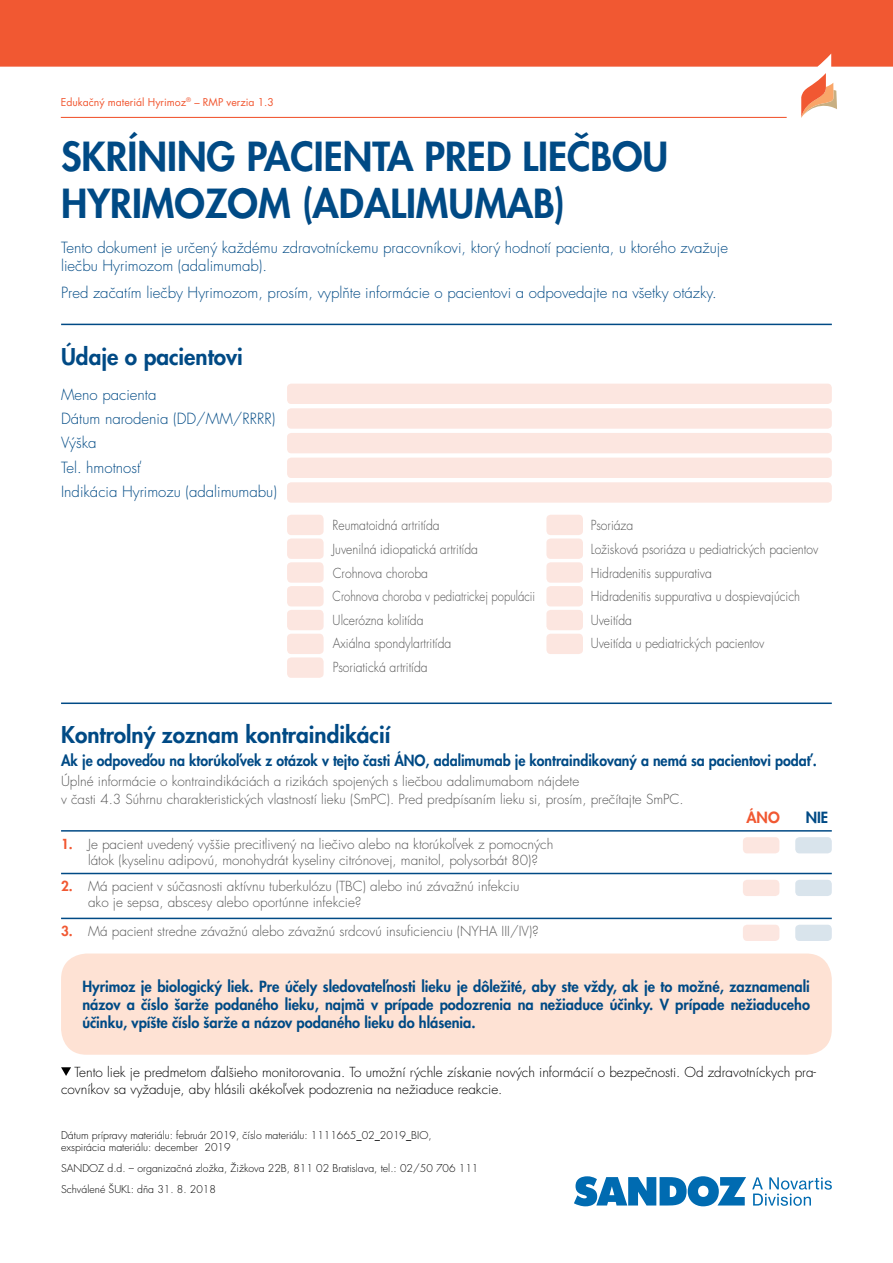
<style>
.page{position:relative;width:893px;height:1263px;background:#fff}
.page>*{position:absolute;margin:0;border:0;box-sizing:border-box;transform-origin:0 0}
.t1{font:39px/46.8px "Futura CE Heavy";color:#004a85}
.t2{font:22.5px "Futura CE Heavy";color:#004a85}
.t3{font:300 15px/24.3px "Futura CE";color:#004a85}
.t4{font:15px/18px "Futura CE Heavy";color:#004a85;text-align:justify}
.t5{font:15px "Futura CE Heavy";color:#004a85;scale:.94 1}
.t6{font:15px "Futura CE Heavy";color:#f15832}
.t7{font:300 13.5px/16.2px "Futura CE";color:#575757}
.t8{font:300 13.5px "Futura CE";color:#575757;scale:.9 1}
.t9{font:300 13.5px/16.2px "Futura CE";color:#000}
.t10{font:300 13.5px "Futura CE";color:#575757;scale:.84 1}
.t11{font:300 10.5px/12.6px "Futura CE";color:#000}
.t12{font:10.5px "Futura CE";color:#f15832}
.s1{font-family:"Futura CE Heavy";font-weight:400;color:#f15832}
</style>
<div class="page">
<hr style="left:61px;top:324px;width:771px;height:1px;background:#004a85">
<hr style="left:61px;top:702px;width:771px;height:2px;background:#004a85">
<hr style="left:61px;top:830px;width:771px;height:2px;background:#004a85">
<hr style="left:61px;top:873px;width:771px;height:1px;background:#004a85">
<hr style="left:61px;top:918px;width:771px;height:1px;background:#004a85">
<div style="left:287px;top:384px;width:545px;height:20px;background:#fce6e0;border-radius:4px"></div>
<div style="left:287px;top:408px;width:545px;height:21px;background:#fce6e0;border-radius:4px"></div>
<div style="left:287px;top:433px;width:545px;height:20px;background:#fce6e0;border-radius:4px"></div>
<div style="left:287px;top:458px;width:545px;height:20px;background:#fce6e0;border-radius:4px"></div>
<div style="left:287px;top:482px;width:545px;height:21px;background:#fce6e0;border-radius:4px"></div>
<div style="left:287px;top:515px;width:37px;height:20px;background:#fce6e0;border-radius:4px"></div>
<div style="left:546px;top:515px;width:37px;height:20px;background:#fce6e0;border-radius:4px"></div>
<div style="left:287px;top:538px;width:37px;height:21px;background:#fce6e0;border-radius:4px"></div>
<div style="left:546px;top:538px;width:37px;height:21px;background:#fce6e0;border-radius:4px"></div>
<div style="left:287px;top:562px;width:37px;height:21px;background:#fce6e0;border-radius:4px"></div>
<div style="left:546px;top:562px;width:37px;height:21px;background:#fce6e0;border-radius:4px"></div>
<div style="left:287px;top:586px;width:37px;height:20px;background:#fce6e0;border-radius:4px"></div>
<div style="left:287px;top:610px;width:37px;height:20px;background:#fce6e0;border-radius:4px"></div>
<div style="left:287px;top:634px;width:37px;height:20px;background:#fce6e0;border-radius:4px"></div>
<div style="left:287px;top:657px;width:37px;height:21px;background:#fce6e0;border-radius:4px"></div>
<div style="left:546px;top:586px;width:37px;height:20px;background:#fce6e0;border-radius:4px"></div>
<div style="left:546px;top:610px;width:37px;height:20px;background:#fce6e0;border-radius:4px"></div>
<div style="left:546px;top:634px;width:37px;height:20px;background:#fce6e0;border-radius:4px"></div>
<div style="left:743px;top:880px;width:36px;height:16px;background:#fce6e0;border-radius:4px"></div>
<div style="left:743px;top:925px;width:36px;height:16px;background:#fce6e0;border-radius:4px"></div>
<div style="left:743px;top:837px;width:36px;height:16px;background:#fce6e0;border-radius:4px"></div>
<div style="left:795px;top:880px;width:37px;height:16px;background:#d9e4ec;border-radius:4px"></div>
<div style="left:795px;top:925px;width:37px;height:16px;background:#d9e4ec;border-radius:4px"></div>
<div style="left:795px;top:837px;width:37px;height:16px;background:#d9e4ec;border-radius:4px"></div>
<div style="left:61px;top:953px;width:771px;height:102px;background:#fee2d4;border-radius:26px"></div>
<svg style="left:61px;top:1067px;width:10px;height:9px"></svg>
<svg style="left:574px;top:1176px;width:258px;height:30px"></svg>
<div style="left:0;top:0;width:893px;height:67px;background:#f15832"></div>
<svg style="left:801px;top:73px;width:36px;height:45px"></svg>
<hr style="left:61px;top:117px;width:726px;height:1px;background:#f15832">
<p class="t12" style="left:61px;top:96px;width:215px">Edukačný materiál Hyrimoz<sup>®</sup> – RMP verzia 1.3</p>
<h1 class="t1" style="left:61px;top:133px;width:609px">SKRÍNING PACIENTA PRED LIEČBOU<br>HYRIMOZOM (ADALIMUMAB)</h1>
<p class="t3" style="left:61px;top:239px;width:668px;line-height:18px">Tento dokument je určený každému zdravotníckemu pracovníkovi, ktorý hodnotí pacienta, u ktorého zvažuje liečbu Hyrimozom (adalimumab).</p>
<p class="t3" style="left:61px;top:281px;width:657px">Pred začatím liečby Hyrimozom, prosím, vyplňte informácie o pacientovi a odpovedajte na všetky otázky.</p>
<h2 class="t2" style="left:61px;top:342px;width:183px">Údaje o pacientovi</h2>
<p class="t3" style="left:61px;top:383px;width:217px">Meno pacienta<br>Dátum narodenia (DD/MM/RRRR)<br>Výška<br>Tel. hmotnosť<br>Indikácia Hyrimozu (adalimumabu)</p>
<p class="t8" style="left:333px;top:518px;width:120px">Reumatoidná artritída</p>
<p class="t8" style="left:591px;top:518px;width:49px">Psoriáza</p>
<p class="t8" style="left:333px;top:541px;width:163px">Juvenilná idiopatická artritída</p>
<p class="t8" style="left:591px;top:541px;width:254px">Ložisková psoriáza u pediatrických pacientov</p>
<p class="t8" style="left:333px;top:565px;width:108px">Crohnova choroba</p>
<p class="t8" style="left:591px;top:565px;width:136px">Hidradenitis suppurativa</p>
<p class="t10" style="left:333px;top:589px;width:243px">Crohnova choroba v pediatrickej populácii</p>
<p class="t8" style="left:591px;top:589px;width:234px">Hidradenitis suppurativa u dospievajúcich</p>
<p class="t8" style="left:333px;top:612px;width:102px">Ulcerózna kolitída</p>
<p class="t8" style="left:591px;top:612px;width:47px">Uveitída</p>
<p class="t8" style="left:333px;top:636px;width:133px">Axiálna spondylartritída</p>
<p class="t8" style="left:591px;top:636px;width:195px">Uveitída u pediatrických pacientov</p>
<p class="t8" style="left:333px;top:659px;width:107px">Psoriatická artritída</p>
<h2 class="t2" style="left:61px;top:720px;width:331px">Kontrolný zoznam kontraindikácií</h2>
<p class="t5" style="left:61px;top:750px;width:806px">Ak je odpoveďou na ktorúkoľvek z otázok v tejto časti ÁNO, adalimumab je kontraindikovaný a nemá sa pacientovi podať.</p>
<p class="t7" style="left:61px;top:773px;width:624px;line-height:18px">Úplné informácie o kontraindikáciách a rizikách spojených s liečbou adalimumabom nájdete<br>v časti 4.3 Súhrnu charakteristických vlastností lieku (SmPC). Pred predpísaním lieku si, prosím, prečítajte SmPC.</p>
<p class="t6" style="left:746px;top:807px;width:35px">ÁNO</p>
<p class="t4" style="left:806px;top:808px;width:24px">NIE</p>
<p class="t7" style="left:88px;top:836px;width:467px;text-indent:-27px"><span class="s1">1.</span> Je pacient uvedený vyššie precitlivený na liečivo alebo na ktorúkoľvek z pomocných látok (kyselinu adipovú, monohydrát kyseliny citrónovej, manitol, polysorbát 80)?</p>
<p class="t7" style="left:88px;top:879px;width:433px;text-indent:-27px"><span class="s1">2.</span> Má pacient v súčasnosti aktívnu tuberkulózu (TBC) alebo inú závažnú infekciu ako je sepsa, abscesy alebo oportúnne infekcie?</p>
<p class="t7" style="left:61px;top:924px;width:479px"><span class="s1">3.</span> Má pacient stredne závažnú alebo závažnú srdcovú insuficienciu (NYHA III/IV)?</p>
<p class="t4" style="left:82px;top:978px;width:729px">Hyrimoz je biologický liek. Pre účely sledovateľnosti lieku je dôležité, aby ste vždy, ak je to možné, zaznamenali názov a číslo šarže podaného lieku, najmä v prípade podozrenia na nežiaduce účinky. V prípade nežiaduceho účinku, vpíšte číslo šarže a názov podaného lieku do hlásenia.</p>
<p class="t9" style="left:61px;top:1065px;width:756px;text-indent:14px">Tento liek je predmetom ďalšieho monitorovania. To umožní rýchle získanie nových informácií o bezpečnosti. Od zdravotníckych pra&shy;covníkov sa vyžaduje, aby hlásili akékoľvek podozrenia na nežiaduce reakcie.</p>
<p class="t11" style="left:61px;top:1129px;width:372px">Dátum prípravy materiálu: február 2019, číslo materiálu: 1111665_02_2019_BIO, exspirácia materiálu: december 2019</p>
<p class="t11" style="left:61px;top:1158px;width:419px;line-height:21.1px">SANDOZ d.d. – organizačná zložka, Žižkova 22B, 811 02 Bratislava, tel.: 02/50 706 111<br>Schválené ŠUKL: dňa 31. 8. 2018</p>
</div>
